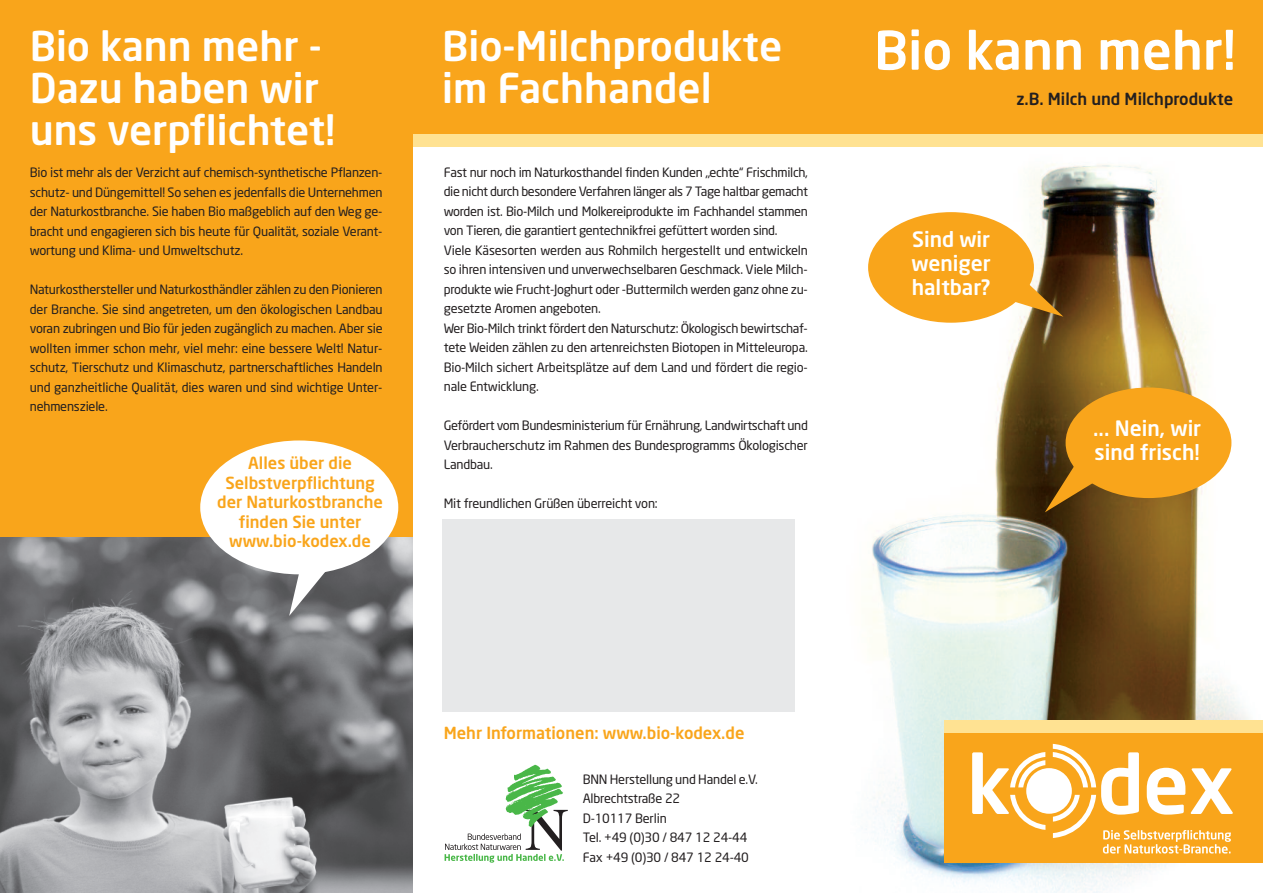
<style>
.page{position:relative;width:1263px;height:893px;background:#fff}
.page>*{position:absolute;margin:0;border:0;box-sizing:border-box;transform-origin:0 0}
.t1{font:500 52.5px "Neo Sans";color:#fff}
.t2{font:500 40.5px/42px "Neo Sans";color:#fff}
.t3{font:500 21px/24px "Neo Sans";color:#fff}
.t4{font:500 16.5px/19.5px "Neo Sans";color:#f9a51b;text-align:center}
.t5{font:500 16.5px "Neo Sans";color:#231f20}
.t6{font:12.75px/19.5px "Neo Sans";letter-spacing:-.015em;color:#231f20;text-align:justify}
</style>
<div class="page">
<img style="left:865px;top:164px;width:383px;height:729px">
<div style="left:0;top:0;width:1263px;height:147px;background:#f9a51b"></div>
<div style="left:0;top:134px;width:1263px;height:13px;background:#ffe292"></div>
<svg style="left:445px;top:831px;width:119px;height:32px"></svg>
<img style="left:505px;top:764px;width:62px;height:67px">
<div style="left:442px;top:519px;width:353px;height:192px;background:#e7e8e9"></div>
<div style="left:0;top:0;width:412px;height:893px;background:#f9a51b"></div>
<img style="left:0;top:537px;width:412px;height:356px">
<div style="left:200px;top:440px;width:198px;height:134px;background:#fff;border-radius:50%"></div>
<svg style="left:289px;top:570px;width:42px;height:46px;background:#999a9b"></svg>
<div style="left:944px;top:732px;width:319px;height:131px;background:#f9a51b"></div>
<div style="left:1026px;top:768px;width:46px;height:46px;background:#fff;border-radius:50%"></div>
<svg style="left:972px;top:752px;width:73px;height:78px"></svg>
<svg style="left:1053px;top:744px;width:180px;height:109px"></svg>
<div style="left:944px;top:720px;width:319px;height:13px;background:#ffe292"></div>
<div style="left:868px;top:212px;width:166px;height:111px;background:#f9a51b;border-radius:50%"></div>
<div style="left:1065px;top:387px;width:166px;height:111px;background:#f9a51b;border-radius:50%"></div>
<svg style="left:1004px;top:271px;width:59px;height:46px"></svg>
<svg style="left:1045px;top:460px;width:57px;height:52px"></svg>
<h2 class="t2" style="left:30px;top:28px;width:307px">Bio kann mehr -<br>Dazu haben wir uns verpflichtet!</h2>
<p class="t6" style="left:30px;top:164px;width:354px">Bio ist mehr als der Verzicht auf chemisch-synthetische Pflanzen&shy;schutz- und Düngemittel! So sehen es jedenfalls die Unternehmen der Naturkostbranche. Sie haben Bio maßgeblich auf den Weg ge&shy;bracht und engagieren sich bis heute für Qualität, soziale Verant&shy;wortung und Klima- und Umweltschutz.</p>
<p class="t6" style="left:30px;top:281px;width:354px">Naturkosthersteller und Naturkosthändler zählen zu den Pionieren der Branche. Sie sind angetreten, um den ökologischen Landbau voran zubringen und Bio für jeden zugänglich zu machen. Aber sie wollten immer schon mehr, viel mehr: eine bessere Welt! Natur&shy;schutz, Tierschutz und Klimaschutz, partnerschaftliches Handeln und ganzheitliche Qualität, dies waren und sind wichtige Unter&shy;nehmensziele.</p>
<p class="t4" style="left:217px;top:455px;width:167px">Alles über die<br>Selbstverpflichtung der Naturkostbranche finden Sie unter www.bio-kodex.de</p>
<h2 class="t2" style="left:442px;top:28px;width:341px">Bio-Milchprodukte im Fachhandel</h2>
<p class="t6" style="left:444px;top:164px;width:366px;text-align:left">Fast nur noch im Naturkosthandel finden Kunden „echte“ Frischmilch, die nicht durch besondere Verfahren länger als 7 Tage haltbar gemacht worden ist. Bio-Milch und Molkereiprodukte im Fachhandel stammen von Tieren, die garantiert gentechnikfrei gefüttert worden sind.<br>Viele Käsesorten werden aus Rohmilch hergestellt und entwickeln so ihren intensiven und unverwechselbaren Geschmack. Viele Milch&shy;produkte wie Frucht-Joghurt oder -Buttermilch werden ganz ohne zu&shy;gesetzte Aromen angeboten.<br>Wer Bio-Milch trinkt fördert den Naturschutz: Ökologisch bewirtschaf&shy;tete Weiden zählen zu den artenreichsten Biotopen in Mitteleuropa.<br>Bio-Milch sichert Arbeitsplätze auf dem Land und fördert die regio&shy;nale Entwicklung.</p>
<p class="t6" style="left:444px;top:417px;width:366px">Gefördert vom Bundesministerium für Ernährung, Landwirtschaft und Verbraucherschutz im Rahmen des Bundesprogramms Ökologischer Landbau.</p>
<p class="t6" style="left:444px;top:495px;width:215px">Mit freundlichen Grüßen überreicht von:</p>
<h1 class="t1" style="left:874px;top:30px;width:363px">Bio kann mehr!</h1>
<p class="t5" style="left:1016px;top:92px;width:218px">z.B. Milch und Milchprodukte</p>
<h3 class="t3" style="left:911px;top:229px;width:81px;text-align:justify">Sind wir weniger haltbar?</h3>
<h3 class="t3" style="left:1093px;top:418px;width:110px">... Nein, wir sind frisch!</h3>
<p class="t4" style="left:444px;top:724px;width:302px">Mehr Informationen: www.bio-kodex.de</p>
<p class="t6" style="left:583px;top:770px;width:177px;text-align:left">BNN Herstellung und Handel e.V.<br>Albrechtstraße 22<br>D-10117 Berlin<br>Tel. +49 (0)30 / 847 12 24-44<br>Fax +49 (0)30 / 847 12 24-40</p>
</div>
